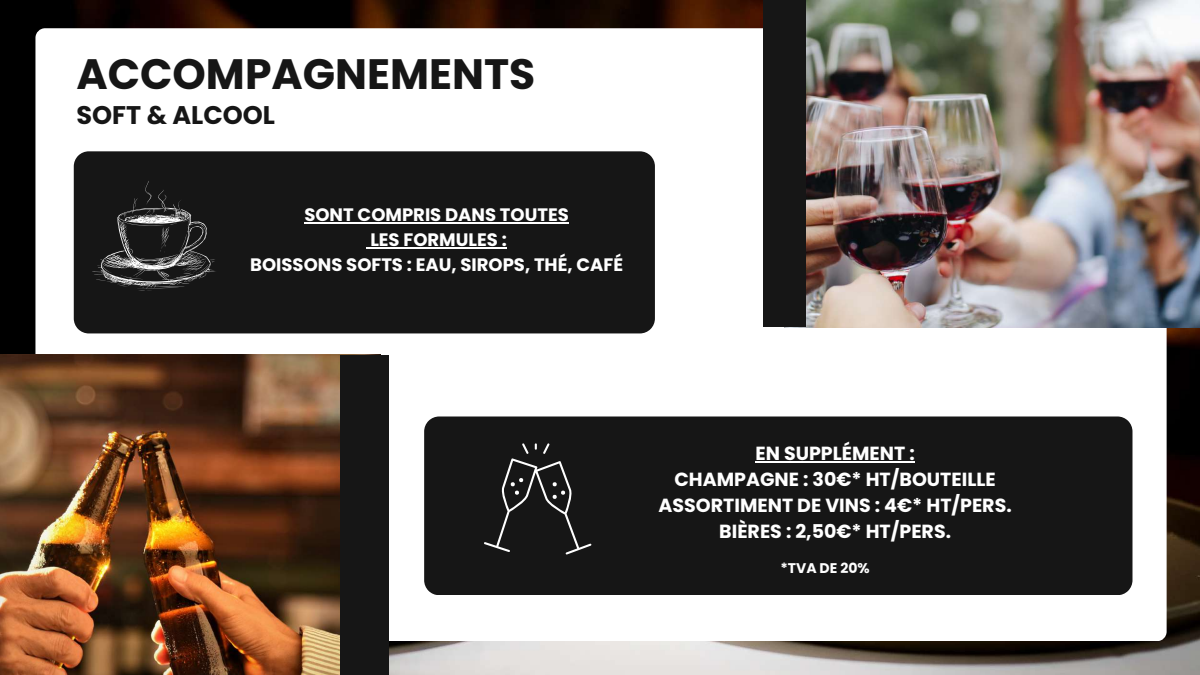
<style>
.page{position:relative;width:1200px;height:675px;background:#fff}
.page>*{position:absolute;margin:0;border:0;box-sizing:border-box;transform-origin:0 0}
.t1{font:700 42.5px "Poppins";color:#161616}
.t2{font:700 25.5px "Poppins";color:#161616}
.t3{font:700 19px/26.2px "Poppins";color:#fff;text-align:center}
.t4{font:700 18px/24.8px "Poppins";color:#fff;text-align:center}
.t5{font:700 14px "Poppins";color:#fff}
</style>
<div class="page">
<img style="left:0;top:0;width:1200px;height:675px">
<div style="left:35px;top:28px;width:1132px;height:613px;background:#fff;border-radius:10px"></div>
<div style="left:424px;top:416px;width:708px;height:179px;background:#161616"></div>
<div style="left:74px;top:151px;width:581px;height:182px;background:#161616"></div>
<img style="left:784px;top:0;width:416px;height:328px">
<img style="left:0;top:355px;width:340px;height:320px">
<div style="left:763px;top:0;width:43px;height:327px;background:#161616"></div>
<div style="left:340px;top:355px;width:48px;height:320px;background:#161616"></div>
<svg style="left:484px;top:443px;width:108px;height:111px;background:#282828"></svg>
<svg style="left:92px;top:181px;width:124px;height:110px;background:#323232"></svg>
<hr style="left:755px;top:461px;width:160px;height:2px;background:#fff">
<hr style="left:304px;top:223px;width:265px;height:1px;background:#fff">
<hr style="left:370px;top:247px;width:137px;height:2px;background:#fff">
<h1 class="t1" style="left:77px;top:44px;width:460px">ACCOMPAGNEMENTS</h1>
<h2 class="t2" style="left:77px;top:97px;width:200px">SOFT &amp; ALCOOL</h2>
<p class="t4" style="left:250px;top:202px;width:374px">SONT COMPRIS DANS TOUTES<br>LES FORMULES :<br>BOISSONS SOFTS : EAU, SIROPS, THÉ, CAFÉ</p>
<p class="t3" style="left:659px;top:440px;width:355px">EN SUPPLÉMENT :<br>CHAMPAGNE : 30€* HT/BOUTEILLE<br>ASSORTIMENT DE VINS : 4€* HT/PERS.<br>BIÈRES : 2,50€* HT/PERS.</p>
<p class="t5" style="left:780px;top:558px;width:91px">*TVA DE 20%</p>
</div>
